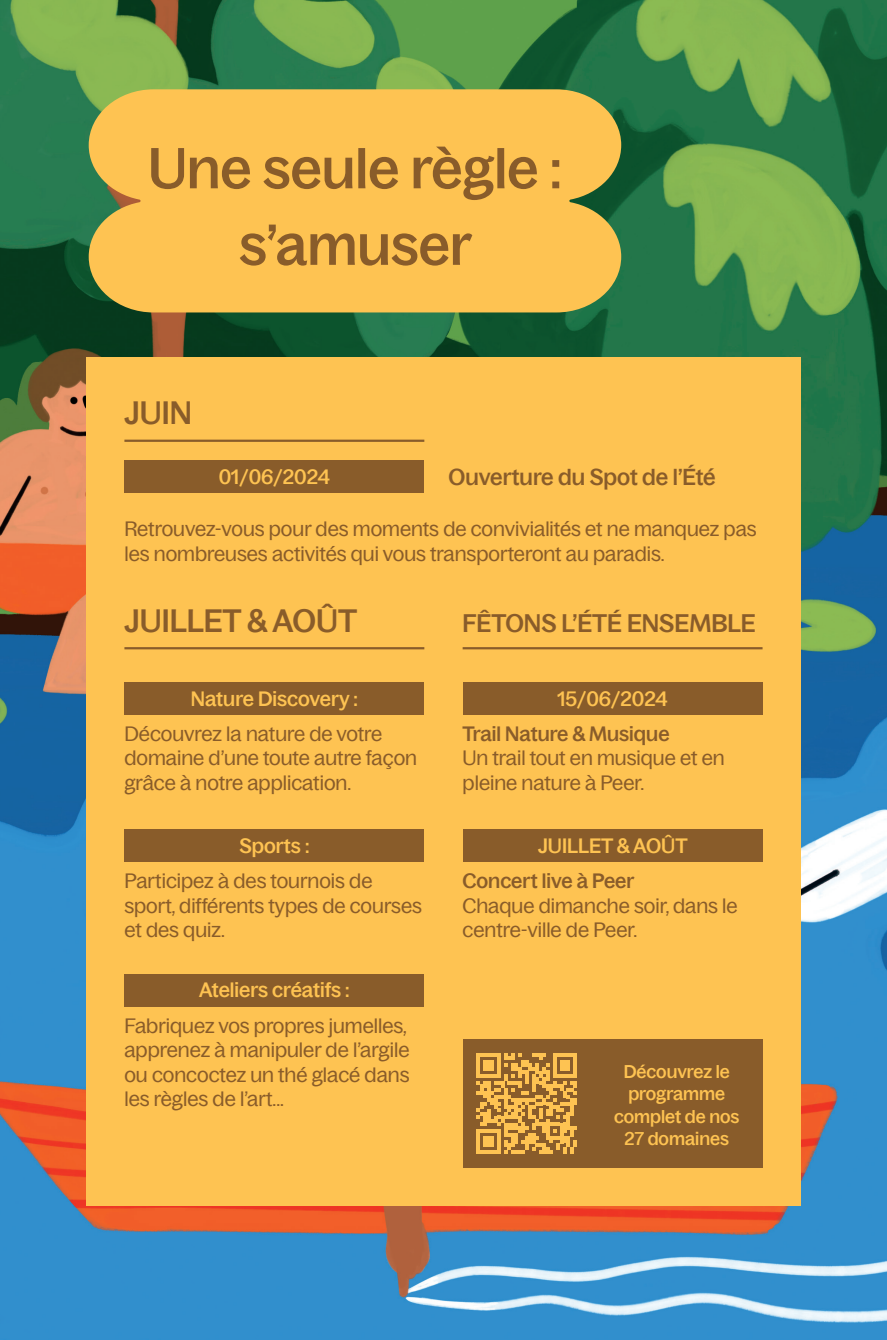
<style>
.page{position:relative;width:887px;height:1340px;background:#fff}
.page>*{position:absolute;margin:0;border:0;box-sizing:border-box;transform-origin:0 0}
.t1{font:500 56.25px/76.5px "Bagoss Standard";color:#895c2a;text-align:center}
.t2{font:500 31.5px "Bagoss Standard";color:#895c2a}
.t3{font:500 24.75px "Bagoss Standard";color:#895c2a}
.t4{font:500 22.5px "Bagoss Standard";color:#895c2a}
.t5{font:20.25px/24.3px "Bagoss Standard";color:#895c2a}
.t6{font:500 20.25px "Bagoss Standard";color:#fec352}
.t7{font:500 20.25px "Bagoss Standard";color:#895c2a}
.t8{font:500 18px/22.5px "Bagoss Standard";color:#fec352;text-align:center}
</style>
<div class="page">
<img style="left:0;top:0;width:887px;height:1339px">
<div style="left:86px;top:357px;width:714px;height:848px;background:#fec352"></div>
<div style="left:89px;top:89px;width:532px;height:223px;background:#fec352"></div>
<div style="left:462px;top:1039px;width:300px;height:128px;background:#895c2a"></div>
<div style="left:462px;top:682px;width:300px;height:32px;background:#895c2a"></div>
<div style="left:462px;top:829px;width:300px;height:33px;background:#895c2a"></div>
<div style="left:124px;top:682px;width:300px;height:32px;background:#895c2a"></div>
<div style="left:124px;top:829px;width:300px;height:33px;background:#895c2a"></div>
<div style="left:124px;top:973px;width:300px;height:33px;background:#895c2a"></div>
<div style="left:124px;top:460px;width:300px;height:32px;background:#895c2a"></div>
<hr style="left:124px;top:439px;width:300px;height:3px;background:#895c2a">
<hr style="left:124px;top:647px;width:300px;height:2px;background:#895c2a">
<hr style="left:462px;top:647px;width:300px;height:2px;background:#895c2a">
<svg style="left:476px;top:1053px;width:101px;height:100px"></svg>
<h1 class="t1" style="left:148px;top:127px;width:415px">Une seule règle : s’amuser</h1>
<h2 class="t2" style="left:124px;top:391px;width:69px">JUIN</h2>
<p class="t6" style="left:219px;top:463px;width:113px">01/06/2024</p>
<p class="t4" style="left:448px;top:461px;width:268px">Ouverture du Spot de l’Été</p>
<p class="t5" style="left:124px;top:516px;width:633px">Retrouvez-vous pour des moments de convivialités et ne manquez pas les nombreuses activités qui vous transporteront au paradis.</p>
<h2 class="t2" style="left:124px;top:598px;width:234px">JUILLET &amp; AOÛT</h2>
<p class="t6" style="left:191px;top:685px;width:168px">Nature Discovery :</p>
<p class="t5" style="left:124px;top:720px;width:294px">Découvrez la nature de votre domaine d’une toute autre façon grâce à notre application.</p>
<p class="t6" style="left:239px;top:831px;width:71px">Sports :</p>
<p class="t5" style="left:124px;top:868px;width:299px">Participez à des tournois de sport, différents types de courses et des quiz.</p>
<p class="t6" style="left:199px;top:976px;width:152px">Ateliers créatifs :</p>
<p class="t5" style="left:124px;top:1012px;width:287px">Fabriquez vos propres jumelles, apprenez à manipuler de l’argile ou concoctez un thé glacé dans les règles de l’art...</p>
<p class="t3" style="left:462px;top:605px;width:295px">FÊTONS L’ÉTÉ ENSEMBLE</p>
<p class="t6" style="left:557px;top:684px;width:112px">15/06/2024</p>
<p class="t7" style="left:462px;top:719px;width:208px">Trail Nature &amp; Musique</p>
<p class="t5" style="left:462px;top:745px;width:263px">Un trail tout en musique et en pleine nature à Peer.</p>
<p class="t6" style="left:538px;top:831px;width:151px">JUILLET &amp; AOÛT</p>
<p class="t7" style="left:462px;top:867px;width:173px">Concert live à Peer</p>
<p class="t5" style="left:462px;top:892px;width:276px">Chaque dimanche soir, dans le centre-ville de Peer.</p>
<p class="t8" style="left:614px;top:1059px;width:127px">Découvrez le programme complet de nos<br>27 domaines</p>
</div>
